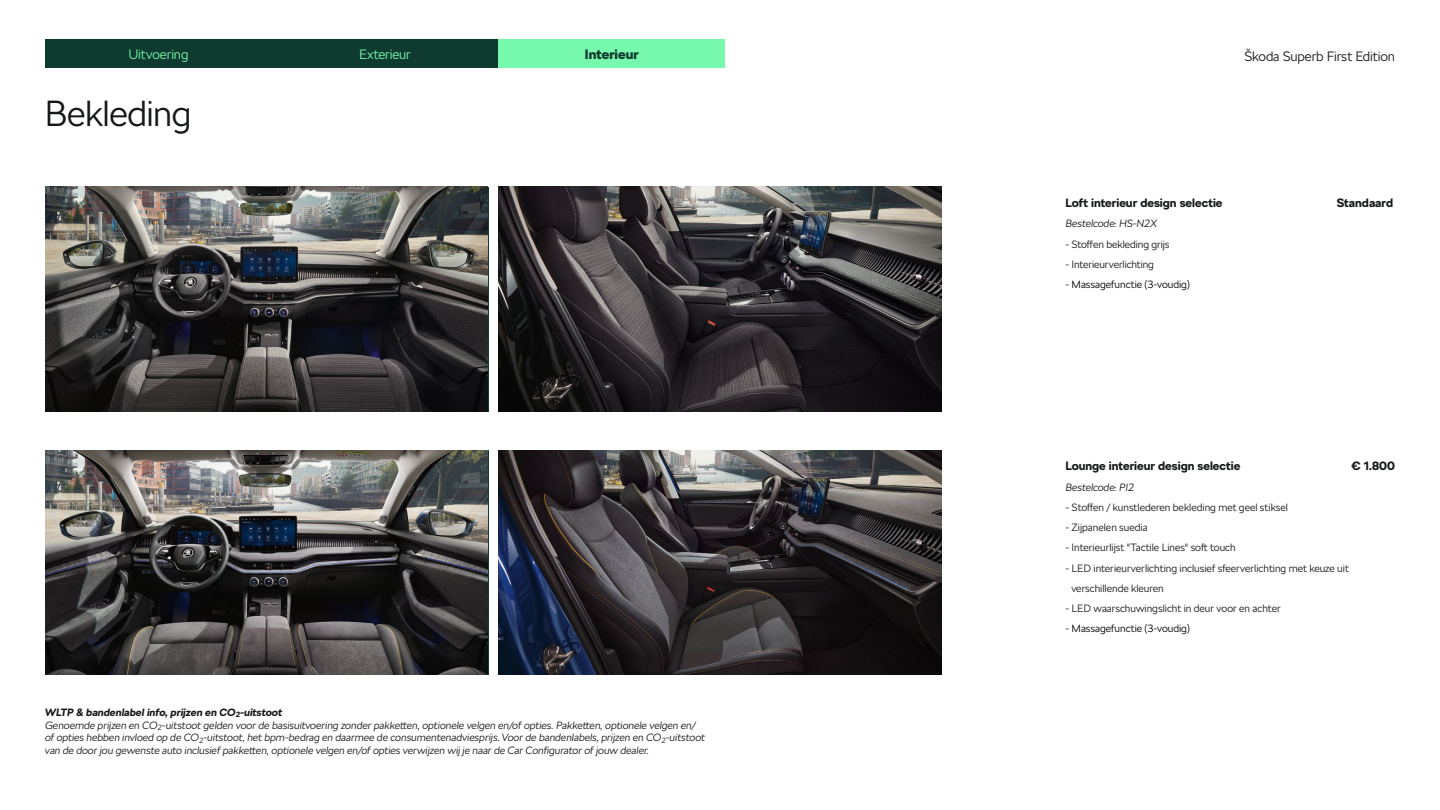
<style>
.page{position:relative;width:1440px;height:810px;background:#fff}
.page>*{position:absolute;margin:0;border:0;box-sizing:border-box;transform-origin:0 0}
.t1{font:300 36px "SKODA Next";letter-spacing:-.015em;color:#161718}
.t2{font:300 13.5px "SKODA Next";letter-spacing:-.01em;color:#161718}
.t3{font:300 13.5px "SKODA Next";letter-spacing:-.01em;color:#78faae}
.t4{font:900 13.5px "SKODA Next";color:#0e3a2f}
.t5{font:700 12px "SKODA Next";color:#161718}
.t6{font:italic 300 10.5px/12.6px "SKODA Next";color:#161718}
.t7{font:300 10.5px/20.2px "SKODA Next";color:#161718}
.t8{font:300 10.5px "SKODA Next";color:#000}
.s1{font-weight:700}
.s2{color:#161718}
</style>
<div class="page">
<img style="left:499px;top:187px;width:442px;height:225px">
<img style="left:45px;top:187px;width:443px;height:225px">
<img style="left:499px;top:450px;width:442px;height:225px">
<img style="left:45px;top:450px;width:443px;height:225px">
<div style="left:45px;top:39px;width:227px;height:29px;background:#0e3a2f"></div>
<div style="left:272px;top:39px;width:227px;height:29px;background:#0e3a2f"></div>
<div style="left:499px;top:39px;width:226px;height:29px;background:#78faae"></div>
<p class="t3" style="left:128px;top:46px;width:62px">Uitvoering</p>
<p class="t3" style="left:359px;top:46px;width:53px">Exterieur</p>
<p class="t4" style="left:585px;top:46px;width:55px">Interieur</p>
<p class="t2" style="left:1244px;top:49px;width:152px">Škoda Superb First Edition</p>
<h1 class="t1" style="left:45px;top:92px;width:148px">Bekleding</h1>
<p class="t6" style="left:45px;top:706px;width:662px"><span class="s1">WLTP &amp; bandenlabel info, prijzen en CO</span><sub>2</sub><span class="s1">-uitstoot<br></span>Genoemde prijzen en CO<sub>2</sub>-uitstoot gelden voor de basisuitvoering zonder pakketten, optionele velgen en/of opties. Pakketten, optionele velgen en/ of opties hebben invloed op de CO<sub>2</sub>-uitstoot, het bpm-bedrag en daarmee de consumentenadviesprijs. Voor de bandenlabels, prijzen en CO<sub>2</sub>-uitstoot van de door jou gewenste auto inclusief pakketten, optionele velgen en/of opties verwijzen wij je naar de Car Configurator of jouw dealer.</p>
<p class="t5" style="left:1065px;top:196px;width:159px">Loft interieur design selectie</p>
<p class="t5" style="left:1337px;top:196px;width:58px">Standaard</p>
<p class="t6" style="left:1065px;top:217px;width:93px">Bestelcode: HS-N2X</p>
<p class="t7" style="left:1065px;top:234px;width:106px">- Stoffen bekleding grijs</p>
<p class="t7" style="left:1065px;top:254px;width:90px">- Interieurverlichting</p>
<p class="t8" style="left:1065px;top:278px;width:126px"><span class="s2">-</span> Massagefunctie (3-voudig)</p>
<p class="t5" style="left:1065px;top:459px;width:177px">Lounge interieur design selectie</p>
<p class="t5" style="left:1352px;top:459px;width:45px">€ 1.800</p>
<p class="t6" style="left:1065px;top:481px;width:70px">Bestelcode: PI2</p>
<p class="t7" style="left:1065px;top:497px;width:224px">- Stoffen / kunstlederen bekleding met geel stiksel</p>
<p class="t7" style="left:1065px;top:517px;width:84px">- Zijpanelen suedia</p>
<p class="t7" style="left:1065px;top:538px;width:172px">- Interieurlijst "Tactile Lines" soft touch</p>
<p class="t7" style="left:1071px;top:558px;width:279px;text-indent:-6px">- LED interieurverlichting inclusief sfeerverlichting met keuze uit verschillende kleuren</p>
<p class="t7" style="left:1065px;top:598px;width:217px">- LED waarschuwingslicht in deur voor en achter</p>
<p class="t8" style="left:1065px;top:622px;width:126px"><span class="s2">-</span> Massagefunctie (3-voudig)</p>
</div>
